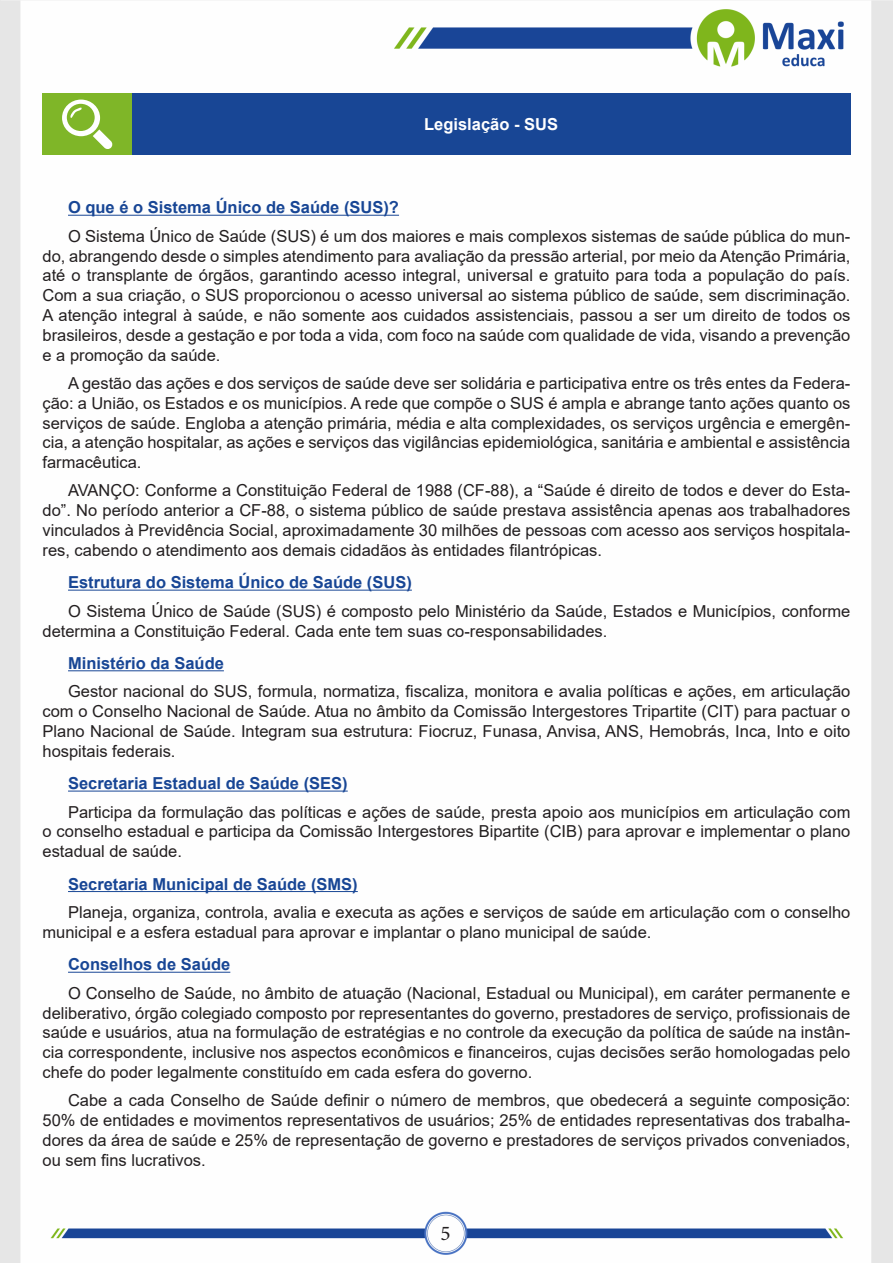
<style>
.page{position:relative;width:893px;height:1263px;background:#fff}
.page>*{position:absolute;margin:0;border:0;box-sizing:border-box;transform-origin:0 0}
.t1{font:21px "Minion Pro";color:#231f20}
.t2{font:16.5px/19.8px "Arial";color:#231f20;text-align:justify}
.TITULO_DE_ASSUNTO__CORPO{font:700 16.5px "Arial";color:#184695}
.Titulo_de_Caixa{font:700 16.5px "Arial";color:#fff}
</style>
<div class="page">
<img style="left:0;top:0;width:893px;height:1263px">
<hr style="left:68px;top:215px;width:331px;height:1px;background:#184695">
<hr style="left:68px;top:590px;width:344px;height:1px;background:#184695">
<hr style="left:68px;top:670px;width:156px;height:1px;background:#184695">
<hr style="left:68px;top:791px;width:280px;height:1px;background:#184695">
<hr style="left:68px;top:891px;width:290px;height:1px;background:#184695">
<hr style="left:68px;top:972px;width:162px;height:1px;background:#184695">
<div style="left:43px;top:94px;width:89px;height:61px;background:#7fb628"></div>
<div style="left:132px;top:94px;width:718px;height:61px;background:#184695"></div>
<svg style="left:62px;top:100px;width:51px;height:49px"></svg>
<p class="Titulo_de_Caixa" style="left:424px;top:113px;width:135px">Legislação - SUS</p>
<p class="TITULO_DE_ASSUNTO__CORPO" style="left:68px;top:196px;width:333px">O que é o Sistema Único de Saúde (SUS)?</p>
<p class="t2" style="left:43px;top:226px;width:809px;text-indent:26px">O Sistema Único de Saúde (SUS) é um dos maiores e mais complexos sistemas de saúde pública do mun&shy;do, abrangendo desde o simples atendimento para avaliação da pressão arterial, por meio da Atenção Primária, até o transplante de órgãos, garantindo acesso integral, universal e gratuito para toda a população do país.<br>Com a sua criação, o SUS proporcionou o acesso universal ao sistema público de saúde, sem discriminação.<br>A atenção integral à saúde, e não somente aos cuidados assistenciais, passou a ser um direito de todos os brasileiros, desde a gestação e por toda a vida, com foco na saúde com qualidade de vida, visando a prevenção e a promoção da saúde.</p>
<p class="t2" style="left:43px;top:373px;width:809px;text-indent:26px">A gestão das ações e dos serviços de saúde deve ser solidária e participativa entre os três entes da Federa&shy;ção: a União, os Estados e os municípios. A rede que compõe o SUS é ampla e abrange tanto ações quanto os serviços de saúde. Engloba a atenção primária, média e alta complexidades, os serviços urgência e emergên&shy;cia, a atenção hospitalar, as ações e serviços das vigilâncias epidemiológica, sanitária e ambiental e assistência farmacêutica.</p>
<p class="t2" style="left:43px;top:481px;width:809px;text-indent:26px">AVANÇO: Conforme a Constituição Federal de 1988 (CF-88), a “Saúde é direito de todos e dever do Esta&shy;do”. No período anterior a CF-88, o sistema público de saúde prestava assistência apenas aos trabalhadores vinculados à Previdência Social, aproximadamente 30 milhões de pessoas com acesso aos serviços hospitala&shy;res, cabendo o atendimento aos demais cidadãos às entidades filantrópicas.</p>
<p class="TITULO_DE_ASSUNTO__CORPO" style="left:68px;top:571px;width:345px">Estrutura do Sistema Único de Saúde (SUS)</p>
<p class="t2" style="left:43px;top:601px;width:809px;text-indent:26px">O Sistema Único de Saúde (SUS) é composto pelo Ministério da Saúde, Estados e Municípios, conforme determina a Constituição Federal. Cada ente tem suas co-responsabilidades.</p>
<p class="TITULO_DE_ASSUNTO__CORPO" style="left:68px;top:652px;width:157px">Ministério da Saúde</p>
<p class="t2" style="left:43px;top:681px;width:809px;text-indent:26px">Gestor nacional do SUS, formula, normatiza, fiscaliza, monitora e avalia políticas e ações, em articulação com o Conselho Nacional de Saúde. Atua no âmbito da Comissão Intergestores Tripartite (CIT) para pactuar o Plano Nacional de Saúde. Integram sua estrutura: Fiocruz, Funasa, Anvisa, ANS, Hemobrás, Inca, Into e oito hospitais federais.</p>
<p class="TITULO_DE_ASSUNTO__CORPO" style="left:68px;top:772px;width:281px">Secretaria Estadual de Saúde (SES)</p>
<p class="t2" style="left:43px;top:802px;width:809px;text-indent:26px">Participa da formulação das políticas e ações de saúde, presta apoio aos municípios em articulação com o conselho estadual e participa da Comissão Intergestores Bipartite (CIB) para aprovar e implementar o plano estadual de saúde.</p>
<p class="TITULO_DE_ASSUNTO__CORPO" style="left:68px;top:872px;width:291px">Secretaria Municipal de Saúde (SMS)</p>
<p class="t2" style="left:43px;top:902px;width:809px;text-indent:26px">Planeja, organiza, controla, avalia e executa as ações e serviços de saúde em articulação com o conselho municipal e a esfera estadual para aprovar e implantar o plano municipal de saúde.</p>
<p class="TITULO_DE_ASSUNTO__CORPO" style="left:68px;top:953px;width:164px">Conselhos de Saúde</p>
<p class="t2" style="left:43px;top:983px;width:809px;text-indent:26px">O Conselho de Saúde, no âmbito de atuação (Nacional, Estadual ou Municipal), em caráter permanente e deliberativo, órgão colegiado composto por representantes do governo, prestadores de serviço, profissionais de saúde e usuários, atua na formulação de estratégias e no controle da execução da política de saúde na instân&shy;cia correspondente, inclusive nos aspectos econômicos e financeiros, cujas decisões serão homologadas pelo chefe do poder legalmente constituído em cada esfera do governo.</p>
<p class="t2" style="left:43px;top:1090px;width:809px;text-indent:26px">Cabe a cada Conselho de Saúde definir o número de membros, que obedecerá a seguinte composição:<br>50% de entidades e movimentos representativos de usuários; 25% de entidades representativas dos trabalha&shy;dores da área de saúde e 25% de representação de governo e prestadores de serviços privados conveniados, ou sem fins lucrativos.</p>
<p class="t1" style="left:440px;top:1219px;width:12px">5</p>
</div>
